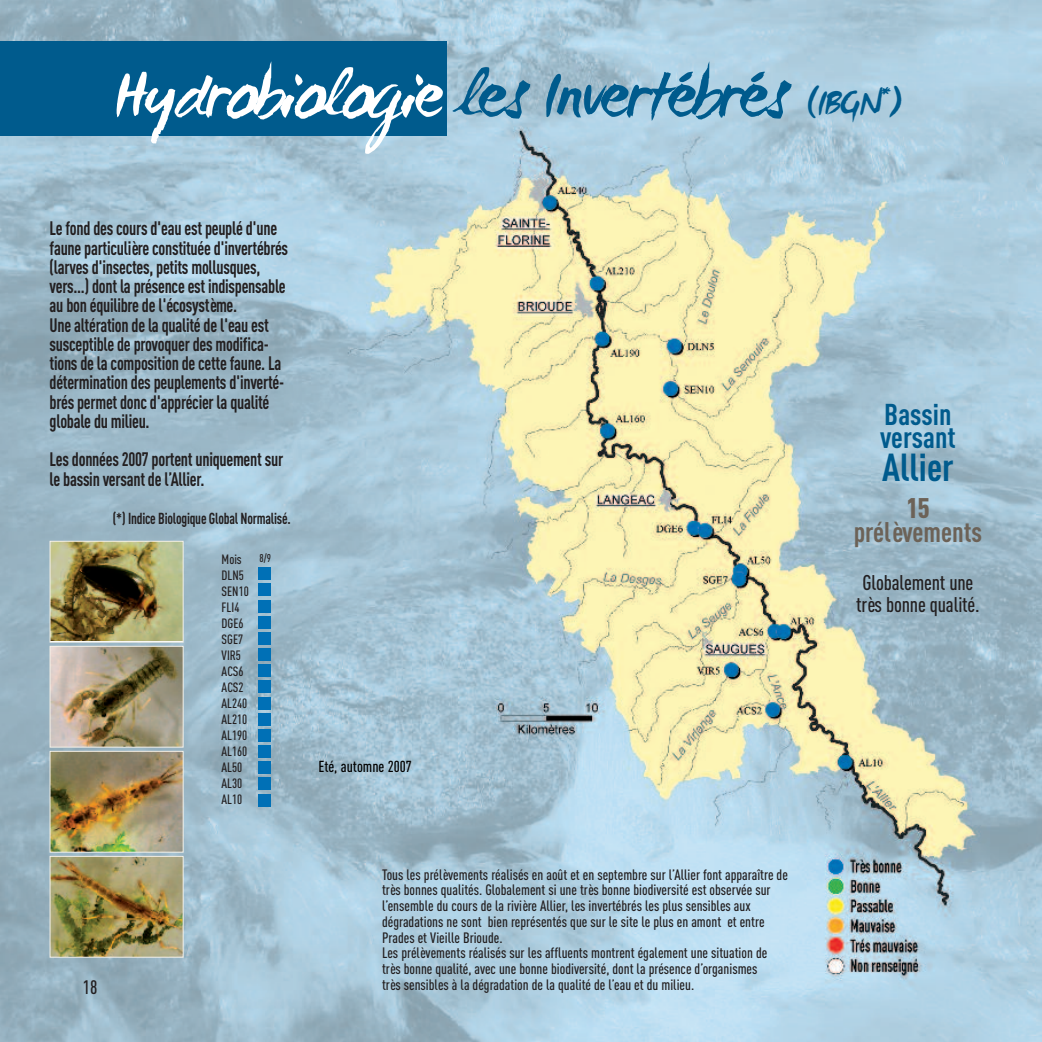
<style>
.page{position:relative;width:1042px;height:1042px;background:#fff}
.page>*{position:absolute;margin:0;border:0;box-sizing:border-box;transform-origin:0 0}
.t1{font:70px "WC Mano Negra Bta";letter-spacing:-.055em;color:#005b8d}
.t2{font:700 38.5px "DIN Cond";color:#005b8d}
.t3{font:700 29.75px/22.8px "DIN Cond";color:#005b8d}
.t4{font:700 28px "DIN Cond";color:#6c6257}
.t5{font:900 28px "DIN Cond";color:#6c6257}
.t6{font:500 21px/22.8px "DIN Cond";letter-spacing:-.01em;color:#231f20}
.t7{font:700 19.25px/19.2px "DIN Cond";letter-spacing:-.015em;color:#231f20;scale:.9 1}
.t8{font:500 19.25px "DIN Cond";color:#231f20}
.t9{font:700 15.75px "DIN Cond";letter-spacing:-.015em;color:#231f20;scale:.9 1}
.t10{font:500 15.75px "DIN Cond";color:#000}
.t11{font:500 14.88px/15.8px "DIN Cond";color:#231f20}
.t12{font:500 13.3px/16.1px "DIN Cond";color:#231f20}
.t13{font:500 11.2px "DIN Cond";color:#231f20}
.s1{color:#fff}
.s2{font-size:38.5px}
.s3{font-size:24.5px}
</style>
<div class="page">
<img style="left:0;top:0;width:1042px;height:1042px">
<div style="left:0;top:41px;width:446px;height:95px;background:#005b8d"></div>
<div style="left:259px;top:568px;width:12px;height:12px;background:#0070b6"></div>
<div style="left:259px;top:584px;width:12px;height:12px;background:#0070b6"></div>
<div style="left:259px;top:600px;width:12px;height:12px;background:#0070b6"></div>
<div style="left:259px;top:616px;width:12px;height:12px;background:#0070b6"></div>
<div style="left:259px;top:632px;width:12px;height:12px;background:#0070b6"></div>
<div style="left:259px;top:648px;width:12px;height:12px;background:#0070b6"></div>
<div style="left:259px;top:665px;width:12px;height:12px;background:#0070b6"></div>
<div style="left:259px;top:681px;width:12px;height:12px;background:#0070b6"></div>
<div style="left:259px;top:697px;width:12px;height:12px;background:#0070b6"></div>
<div style="left:259px;top:713px;width:12px;height:12px;background:#0070b6"></div>
<div style="left:259px;top:729px;width:12px;height:12px;background:#0070b6"></div>
<div style="left:259px;top:745px;width:12px;height:12px;background:#0070b6"></div>
<div style="left:259px;top:761px;width:12px;height:13px;background:#0070b6"></div>
<div style="left:259px;top:778px;width:12px;height:12px;background:#0070b6"></div>
<div style="left:259px;top:794px;width:12px;height:12px;background:#0070b6"></div>
<img style="left:52px;top:543px;width:130px;height:97px">
<div style="left:50px;top:541px;width:134px;height:101px;border:1px solid #f4f0e7"></div>
<img style="left:52px;top:648px;width:130px;height:97px">
<div style="left:50px;top:646px;width:134px;height:101px;border:1px solid #f4f0e7"></div>
<img style="left:52px;top:753px;width:130px;height:97px">
<div style="left:50px;top:751px;width:134px;height:101px;border:1px solid #f4f0e7"></div>
<img style="left:52px;top:858px;width:130px;height:97px">
<div style="left:50px;top:856px;width:134px;height:101px;border:1px solid #f4f0e7"></div>
<h1 class="t1" style="left:113px;top:48px;width:791px"><span class="s1">Hydrobiologie</span> les Invertébrés <span class="s2">(IBGN</span><span class="s3">*</span><span class="s2">)</span></h1>
<p class="t7" style="left:50px;top:221px;width:267px">Le fond des cours d'eau est peuplé d'une faune particulière constituée d'invertébrés (larves d'insectes, petits mollusques, vers…) dont la présence est indispensable au bon équilibre de l'écosystème.<br>Une altération de la qualité de l'eau est susceptible de provoquer des modifica&shy;tions de la composition de cette faune. La détermination des peuplements d'inverté&shy;brés permet donc d'apprécier la qualité globale du milieu.</p>
<p class="t7" style="left:50px;top:452px;width:261px">Les données 2007 portent uniquement sur le bassin versant de l’Allier.</p>
<p class="t9" style="left:113px;top:513px;width:199px">(*) Indice Biologique Global Normalisé.</p>
<p class="t8" style="left:83px;top:980px;width:16px">18</p>
<p class="t12" style="left:222px;top:552px;width:29px">Mois<br>DLN5<br>SEN10<br>FLI4<br>DGE6<br>SGE7<br>VIR5<br>ACS6<br>ACS2<br>AL240<br>AL210<br>AL190<br>AL160<br>AL50<br>AL30<br>AL10</p>
<p class="t13" style="left:260px;top:554px;width:13px">8/9</p>
<p class="t10" style="left:318px;top:760px;width:95px">Eté, automne 2007</p>
<p class="t11" style="left:382px;top:868px;width:407px">Tous les prélèvements réalisés en août et en septembre sur l’Allier font apparaître de très bonnes qualités. Globalement si une très bonne biodiversité est observée sur l’ensemble du cours de la rivière Allier, les invertébrés les plus sensibles aux dégradations ne sont bien représentés que sur le site le plus en amont et entre Prades et Vieille Brioude.<br>Les prélèvements réalisés sur les affluents montrent également une situation de très bonne qualité, avec une bonne biodiversité, dont la présence d’organismes<br>très sensibles à la dégradation de la qualité de l’eau et du milieu.</p>
<h3 class="t3" style="left:880px;top:406px;width:77px">Bassin versant</h3>
<h2 class="t2" style="left:882px;top:454px;width:73px">Allier</h2>
<h3 class="t5" style="left:906px;top:498px;width:25px">15</h3>
<h3 class="t4" style="left:854px;top:522px;width:130px">prélèvements</h3>
<h3 class="t6" style="left:856px;top:573px;width:125px">Globalement une très bonne qualité.</h3>
</div>
